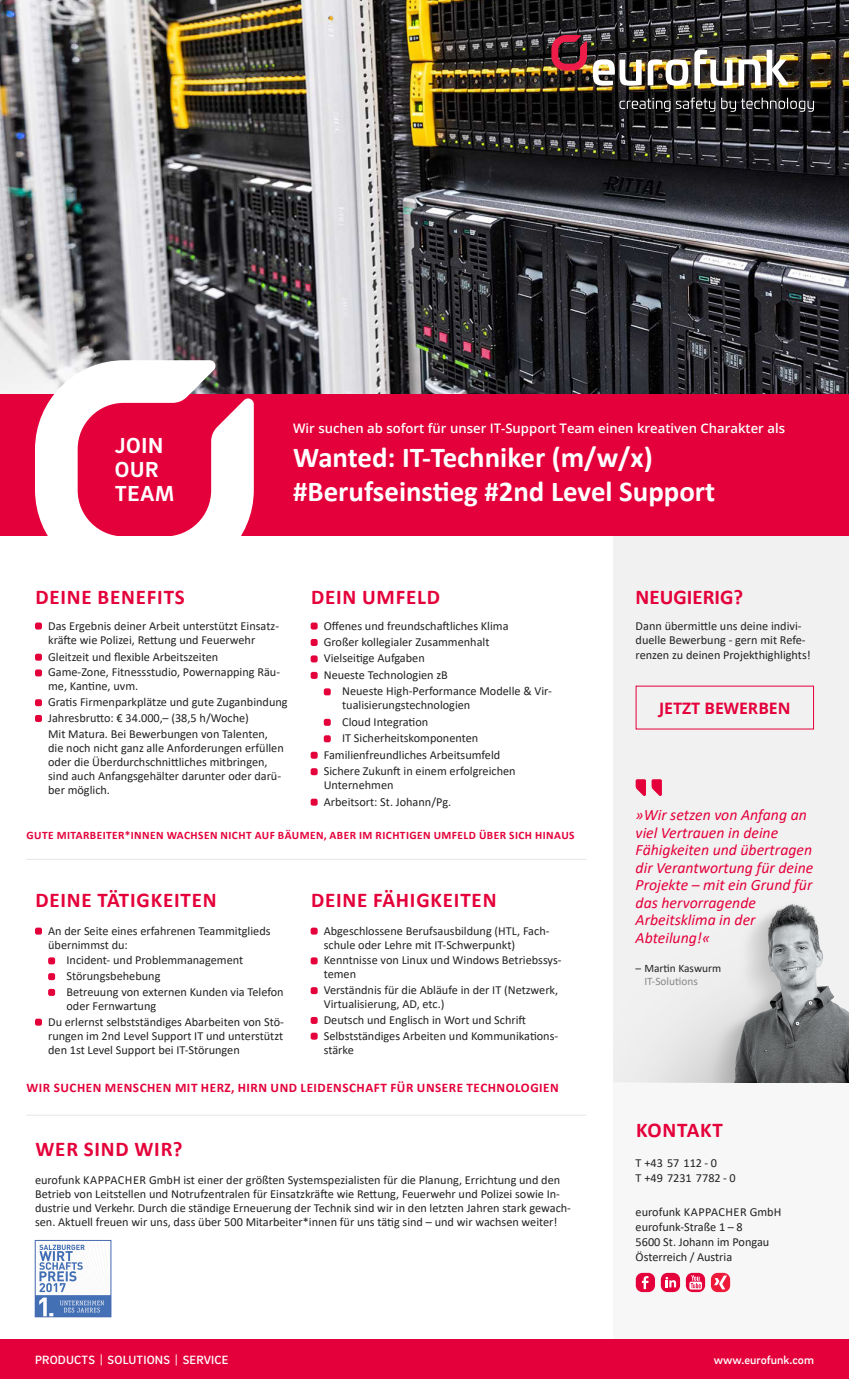
<style>
.page{position:relative;width:849px;height:1379px;background:#fff}
.page>*{position:absolute;margin:0;border:0;box-sizing:border-box;transform-origin:0 0}
.t1{font:700 28.88px "Calibri";color:#fff}
.t2{font:700 22.22px/23.5px "Brix Sans";letter-spacing:.035em;color:#fff}
.t3{font:700 21px "Calibri";letter-spacing:.04em;color:#e4003a}
.t4{font:700 21px "Calibri";color:#e4003a}
.Zitat{font:italic 15.75px/17.5px "Calibri";color:#e4003a}
.t5{font:700 15.75px "Open Sans";color:#e4003a}
.t6{font:600 13.12px "Open Sans";color:#fff}
.t7{font:700 13.12px "Calibri";letter-spacing:.04em;color:#e4003a}
.t8{font:12.25px/14px "Calibri";color:#222}
.t9{font:500 12.25px "Brix Sans";letter-spacing:.015em;color:#fff}
.t10{font:700 11.38px "Calibri";letter-spacing:.04em;color:#e4003a}
.Zitat-2{font:11.38px/13.1px "Calibri";color:#222}
.s1{color:#888}
</style>
<div class="page">
<img style="left:0;top:0;width:849px;height:393px">
<div style="left:0;top:394px;width:849px;height:142px;background:#e4003a"></div>
<svg style="left:35px;top:360px;width:219px;height:176px"></svg>
<div style="left:614px;top:1082px;width:235px;height:262px;background:#f7f7f7"></div>
<div style="left:35px;top:622px;width:7px;height:7px;background:#e4003a;border-radius:2px"></div>
<div style="left:35px;top:653px;width:7px;height:7px;background:#e4003a;border-radius:2px"></div>
<div style="left:35px;top:669px;width:7px;height:7px;background:#e4003a;border-radius:2px"></div>
<div style="left:35px;top:699px;width:7px;height:7px;background:#e4003a;border-radius:2px"></div>
<div style="left:35px;top:715px;width:7px;height:7px;background:#e4003a;border-radius:2px"></div>
<div style="left:35px;top:927px;width:7px;height:7px;background:#e4003a;border-radius:2px"></div>
<div style="left:48px;top:957px;width:7px;height:7px;background:#e4003a;border-radius:2px"></div>
<div style="left:48px;top:973px;width:7px;height:7px;background:#e4003a;border-radius:2px"></div>
<div style="left:48px;top:988px;width:7px;height:7px;background:#e4003a;border-radius:2px"></div>
<div style="left:35px;top:1018px;width:7px;height:7px;background:#e4003a;border-radius:2px"></div>
<div style="left:311px;top:927px;width:7px;height:7px;background:#e4003a;border-radius:2px"></div>
<div style="left:311px;top:957px;width:7px;height:7px;background:#e4003a;border-radius:2px"></div>
<div style="left:311px;top:987px;width:7px;height:7px;background:#e4003a;border-radius:2px"></div>
<div style="left:311px;top:1016px;width:7px;height:7px;background:#e4003a;border-radius:2px"></div>
<div style="left:311px;top:1032px;width:7px;height:7px;background:#e4003a;border-radius:2px"></div>
<div style="left:311px;top:622px;width:7px;height:7px;background:#e4003a;border-radius:2px"></div>
<div style="left:311px;top:639px;width:7px;height:7px;background:#e4003a;border-radius:2px"></div>
<div style="left:311px;top:655px;width:7px;height:7px;background:#e4003a;border-radius:2px"></div>
<div style="left:311px;top:671px;width:7px;height:7px;background:#e4003a;border-radius:2px"></div>
<div style="left:324px;top:688px;width:7px;height:7px;background:#e4003a;border-radius:2px"></div>
<div style="left:324px;top:718px;width:7px;height:7px;background:#e4003a;border-radius:2px"></div>
<div style="left:324px;top:735px;width:7px;height:7px;background:#e4003a;border-radius:2px"></div>
<div style="left:311px;top:751px;width:7px;height:7px;background:#e4003a;border-radius:2px"></div>
<div style="left:311px;top:768px;width:7px;height:7px;background:#e4003a;border-radius:2px"></div>
<div style="left:311px;top:798px;width:7px;height:7px;background:#e4003a;border-radius:2px"></div>
<div style="left:614px;top:536px;width:235px;height:546px;background:#f1f1f1"></div>
<img style="left:654px;top:904px;width:195px;height:178px">
<div style="left:0;top:1339px;width:849px;height:39px;background:#e4003a"></div>
<svg style="left:635px;top:779px;width:27px;height:17px"></svg>
<hr style="left:26px;top:858px;width:560px;height:1px;background:#e6e6e6">
<hr style="left:26px;top:1114px;width:560px;height:1px;background:#e6e6e6">
<img style="left:37px;top:1244px;width:72px;height:70px">
<div style="left:35px;top:1239px;width:76px;height:77px;border:1px solid #4468b0"></div>
<img style="left:593px;top:49px;width:221px;height:63px">
<svg style="left:551px;top:35px;width:36px;height:36px"></svg>
<div style="left:636px;top:1272px;width:19px;height:19px;background:#e4003a;border-radius:7px"></div>
<svg style="left:642px;top:1276px;width:6px;height:12px"></svg>
<svg style="left:661px;top:1272px;width:19px;height:19px"></svg>
<svg style="left:665px;top:1276px;width:11px;height:11px"></svg>
<svg style="left:686px;top:1272px;width:19px;height:19px"></svg>
<svg style="left:689px;top:1274px;width:13px;height:15px"></svg>
<svg style="left:711px;top:1272px;width:19px;height:19px"></svg>
<svg style="left:714px;top:1275px;width:13px;height:14px"></svg>
<p class="t2" style="left:115px;top:433px;width:61px">JOIN<br>OUR<br>TEAM</p>
<p class="t6" style="left:293px;top:419px;width:493px">Wir suchen ab sofort für unser IT-Support Team einen kreativen Charakter als</p>
<p class="t1" style="left:293px;top:437px;width:361px">Wanted: IT-Techniker (m/w/x)</p>
<p class="t1" style="left:293px;top:471px;width:423px">#Berufseinstieg #2nd Level Support</p>
<p class="t3" style="left:35px;top:582px;width:151px">DEINE BENEFITS</p>
<p class="t8" style="left:48px;top:617px;width:232px;line-height:14.7px">Das Ergebnis deiner Arbeit unterstützt Einsatz&shy;kräfte wie Polizei, Rettung und Feuerwehr</p>
<p class="t8" style="left:48px;top:649px;width:172px">Gleitzeit und flexible Arbeitszeiten</p>
<p class="t8" style="left:48px;top:665px;width:233px">Game-Zone, Fitnessstudio, Powernapping Räu&shy;me, Kantine, uvm.</p>
<p class="t8" style="left:48px;top:694px;width:241px">Gratis Firmenparkplätze und gute Zuganbindung</p>
<p class="t8" style="left:48px;top:710px;width:202px">Jahresbrutto: € 34.000,– (38,5 h/Woche)</p>
<p class="t8" style="left:48px;top:726px;width:237px">Mit Matura. Bei Bewerbungen von Talenten, die noch nicht ganz alle Anforderungen erfüllen oder die Überdurchschnittliches mitbringen, sind auch Anfangsgehälter darunter oder darü&shy;ber möglich.</p>
<p class="t3" style="left:311px;top:582px;width:131px">DEIN UMFELD</p>
<p class="t8" style="left:324px;top:618px;width:186px">Offenes und freundschaftliches Klima</p>
<p class="t8" style="left:324px;top:634px;width:167px">Großer kollegialer Zusammenhalt</p>
<p class="t8" style="left:324px;top:651px;width:102px">Vielseitige Aufgaben</p>
<p class="t8" style="left:324px;top:667px;width:126px">Neueste Technologien zB</p>
<p class="t8" style="left:342px;top:684px;width:211px">Neueste High-Performance Modelle &amp; Vir&shy;tualisierungstechnologien</p>
<p class="t8" style="left:342px;top:714px;width:88px">Cloud Integration</p>
<p class="t8" style="left:342px;top:730px;width:138px">IT Sicherheitskomponenten</p>
<p class="t8" style="left:324px;top:747px;width:178px">Familienfreundliches Arbeitsumfeld</p>
<p class="t8" style="left:324px;top:763px;width:193px">Sichere Zukunft in einem erfolgreichen<br>Unternehmen</p>
<p class="t8" style="left:324px;top:794px;width:129px">Arbeitsort: St. Johann/Pg.</p>
<p class="t10" style="left:26px;top:826px;width:549px">GUTE MITARBEITER*INNEN WACHSEN NICHT AUF BÄUMEN, ABER IM RICHTIGEN UMFELD ÜBER SICH HINAUS</p>
<p class="t3" style="left:35px;top:884px;width:183px">DEINE TÄTIGKEITEN</p>
<p class="t8" style="left:48px;top:923px;width:224px">An der Seite eines erfahrenen Teammitglieds übernimmst du:</p>
<p class="t8" style="left:67px;top:952px;width:178px">Incident- und Problemmanagement</p>
<p class="t8" style="left:67px;top:968px;width:95px">Störungsbehebung</p>
<p class="t8" style="left:66px;top:984px;width:219px">Betreuung von externen Kunden via Telefon oder Fernwartung</p>
<p class="t8" style="left:48px;top:1014px;width:237px;text-align:justify">Du erlernst selbstständiges Abarbeiten von Stö&shy;rungen im 2nd Level Support IT und unterstützt den 1st Level Support bei IT-Störungen</p>
<p class="t3" style="left:311px;top:884px;width:187px">DEINE FÄHIGKEITEN</p>
<p class="t8" style="left:324px;top:923px;width:227px">Abgeschlossene Berufsausbildung (HTL, Fach&shy;schule oder Lehre mit IT-Schwerpunkt)</p>
<p class="t8" style="left:324px;top:952px;width:239px">Kenntnisse von Linux und Windows Betriebssys&shy;temen</p>
<p class="t8" style="left:324px;top:982px;width:236px">Verständnis für die Abläufe in der IT (Netzwerk,<br>Virtualisierung, AD, etc.)</p>
<p class="t8" style="left:324px;top:1012px;width:204px">Deutsch und Englisch in Wort und Schrift</p>
<p class="t8" style="left:324px;top:1028px;width:236px">Selbstständiges Arbeiten und Kommunikations&shy;stärke</p>
<p class="t7" style="left:27px;top:1077px;width:534px">WIR SUCHEN MENSCHEN MIT HERZ, HIRN UND LEIDENSCHAFT FÜR UNSERE TECHNOLOGIEN</p>
<p class="t3" style="left:35px;top:1134px;width:149px">WER SIND WIR?</p>
<p class="t8" style="left:35px;top:1172px;width:537px">eurofunk KAPPACHER GmbH ist einer der größten Systemspezialisten für die Planung, Errichtung und den Betrieb von Leitstellen und Notrufzentralen für Einsatzkräfte wie Rettung, Feuerwehr und Polizei sowie In&shy;dustrie und Verkehr. Durch die ständige Erneuerung der Technik sind wir in den letzten Jahren stark gewach&shy;sen. Aktuell freuen wir uns, dass über 500 Mitarbeiter*innen für uns tätig sind – und wir wachsen weiter!</p>
<p class="t4" style="left:635px;top:582px;width:109px">NEUGIERIG?</p>
<p class="t8" style="left:635px;top:617px;width:177px;line-height:14.8px">Dann übermittle uns deine indivi&shy;duelle Bewerbung - gern mit Refe&shy;renzen zu deinen Projekthighlights!</p>
<p class="t5" style="left:659px;top:696px;width:133px">JETZT BEWERBEN</p>
<p class="Zitat" style="left:635px;top:805px;width:179px">»Wir setzen von Anfang an viel Vertrauen in deine<br>Fähigkeiten und übertragen dir Verantwortung für deine<br>Projekte – mit ein Grund für das hervorragende<br>Arbeitsklima in der<br>Abteilung!«</p>
<p class="Zitat-2" style="left:644px;top:960px;width:78px;text-indent:-9px">– Martin Kaswurm<br><span class="s1">IT-Solutions</span></p>
<p class="t3" style="left:636px;top:1115px;width:88px">KONTAKT</p>
<p class="t8" style="left:635px;top:1155px;width:102px;line-height:14.9px">T +43 57 112 - 0<br>T +49 7231 7782 - 0</p>
<p class="t8" style="left:635px;top:1204px;width:147px">eurofunk KAPPACHER GmbH</p>
<p class="t8" style="left:635px;top:1219px;width:108px">eurofunk-Straße 1 – 8</p>
<p class="t8" style="left:635px;top:1234px;width:135px">5600 St. Johann im Pongau</p>
<p class="t8" style="left:635px;top:1249px;width:98px">Österreich / Austria</p>
<p class="t9" style="left:35px;top:1351px;width:195px">PRODUCTS | SOLUTIONS | SERVICE</p>
<p class="t9" style="left:714px;top:1351px;width:102px">www.eurofunk.com</p>
</div>
